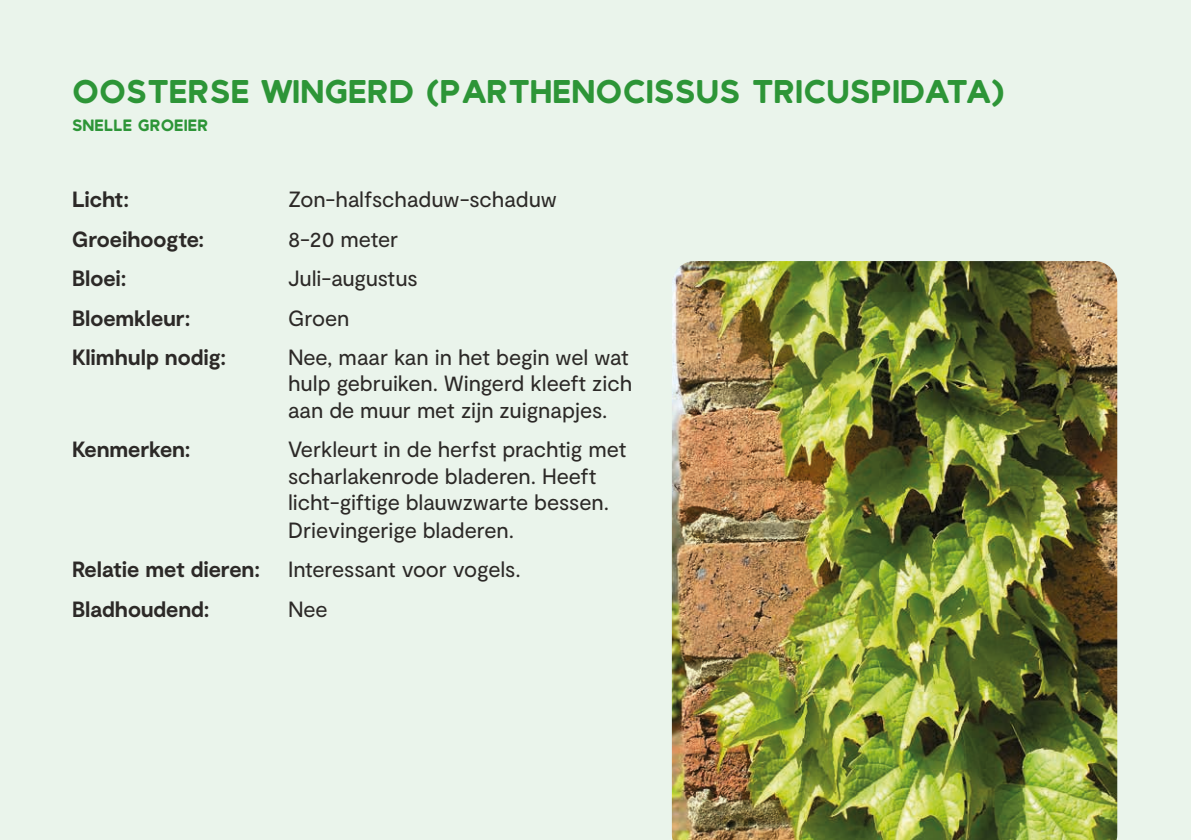
<style>
.page{position:relative;width:1191px;height:840px;background:#fff}
.page>*{position:absolute;margin:0;border:0;box-sizing:border-box;transform-origin:0 0}
.t1{font:40px "Wetteren Solid";color:#2d9537}
.t2{font:22px/27px "Moderat";letter-spacing:-.005em;color:#2c2927}
.t3{font:700 22px "Moderat";letter-spacing:-.005em;color:#2c2927}
.t4{font:20px "Wetteren Solid";color:#2d9537}
</style>
<div class="page">
<div style="left:0;top:0;width:1191px;height:839px;background:#eaf4eb"></div>
<img style="left:672px;top:261px;width:445px;height:578px">
<h1 class="t1" style="left:72px;top:70px;width:934px">oosterse wingerd (Parthenocissus tricuspidata)</h1>
<p class="t4" style="left:72px;top:114px;width:138px">Snelle groeier</p>
<p class="t3" style="left:72px;top:186px;width:59px">Licht:</p>
<p class="t2" style="left:288px;top:186px;width:270px">Zon-halfschaduw-schaduw</p>
<p class="t3" style="left:72px;top:225px;width:134px">Groeihoogte:</p>
<p class="t2" style="left:288px;top:226px;width:112px">8-20 meter</p>
<p class="t3" style="left:72px;top:264px;width:56px">Bloei:</p>
<p class="t2" style="left:288px;top:265px;width:131px">Juli-augustus</p>
<p class="t3" style="left:72px;top:304px;width:120px">Bloemkleur:</p>
<p class="t2" style="left:288px;top:304px;width:63px">Groen</p>
<p class="t3" style="left:72px;top:343px;width:156px">Klimhulp nodig:</p>
<p class="t2" style="left:288px;top:344px;width:346px;line-height:26.4px">Nee, maar kan in het begin wel wat hulp gebruiken. Wingerd kleeft zich aan de muur met zijn zuignapjes.</p>
<p class="t3" style="left:72px;top:435px;width:120px">Kenmerken:</p>
<p class="t2" style="left:288px;top:436px;width:340px">Verkleurt in de herfst prachtig met scharlakenrode bladeren. Heeft licht-giftige blauwzwarte bessen.<br>Drievingerige bladeren.</p>
<p class="t3" style="left:72px;top:555px;width:189px">Relatie met dieren:</p>
<p class="t2" style="left:288px;top:556px;width:234px">Interessant voor vogels.</p>
<p class="t3" style="left:72px;top:595px;width:139px">Bladhoudend:</p>
<p class="t2" style="left:288px;top:595px;width:41px">Nee</p>
</div>
